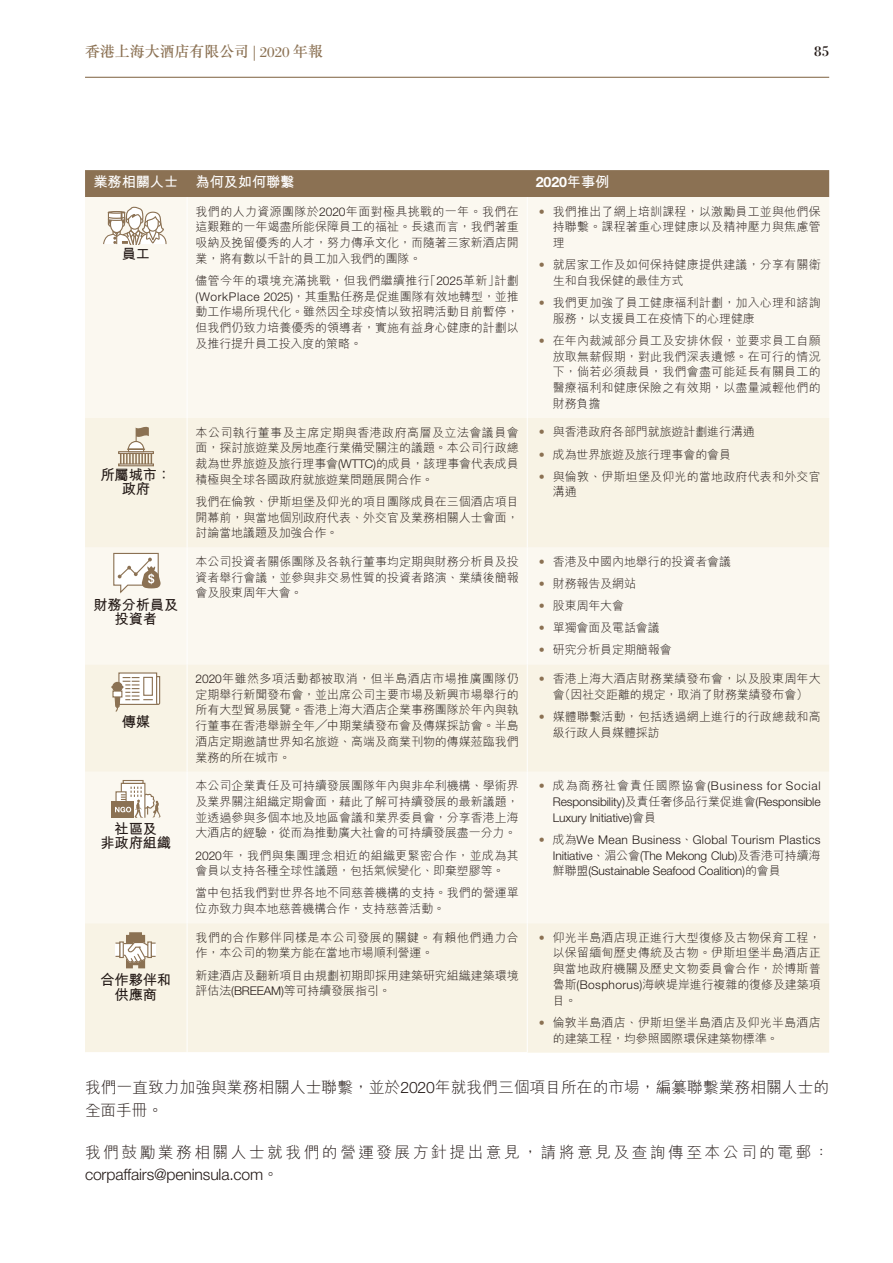
<style>
.page{position:relative;width:893px;height:1263px;background:#fff}
.page>*{position:absolute;margin:0;border:0;box-sizing:border-box;transform-origin:0 0}
.t1{font:15.75px/22.5px "M Hei HK Light E Ten B5 H";color:#231916}
.t2{font:15.75px "M Hei HK Light E Ten B5 H";letter-spacing:.155em;color:#231916}
.t3{font:300 15.75px "Helvetica Neue LT Std";letter-spacing:-.01em;color:#231916}
.t4{font:15px "M Sung HK Medium E Ten B5 H";letter-spacing:-.005em;color:#8b7153}
.t5{font:15px "Bodoni Std";color:#231916}
.t6{font:14.25px/14.2px "M Hei HK Bold E Ten B5 H";letter-spacing:-.01em;color:#231916;text-align:center}
.t7{font:14.25px "M Hei HK Bold E Ten B5 H";letter-spacing:-.01em;color:#fff}
.t8{font:700 14.25px "Helvetica Neue LT Std";color:#fff}
.t9{font:12px/15.8px "M Hei HK Light E Ten B5 H";letter-spacing:-.005em;color:#231916;text-align:justify}
.t10{font:12px/15.8px "M Hei HK Light E Ten B5 H";letter-spacing:.015em;color:#231916}
.t11{font:300 12px/15.8px "Helvetica Neue LT Std";letter-spacing:-.01em;color:#231916;text-align:justify}
.t12{font:12px/15.8px "M Hei HK Light E Ten B5 H";letter-spacing:.035em;color:#231916}
.s1{font-family:"Bodoni Std"}
.s2{font-family:"M Hei HK Bold E Ten B5 H";font-weight:400}
.s3{font-family:"Helvetica Neue LT Std";font-weight:300}
.s4{font-family:"Helvetica Neue LT Std";font-weight:300;color:#8b7153}
.s5{color:#8b7153}
.s6{font-family:"M Hei HK Light E Ten B5 H";font-weight:400}
</style>
<div class="page">
<hr style="left:85px;top:77px;width:744px;height:1px;background:#8b7153">
<div style="left:85px;top:170px;width:744px;height:27px;background:#8b7153"></div>
<div style="left:85px;top:197px;width:744px;height:221px;background:#fbf8f0"></div>
<svg style="left:85px;top:418px;width:744px;height:635px;fill:#f8f3e5"></svg>
<hr style="left:85px;top:1052px;width:443px;height:1px;background:#fff">
<hr style="left:187px;top:197px;width:1px;height:221px;background:#fff">
<hr style="left:527px;top:197px;width:1px;height:221px;background:#fff">
<hr style="left:187px;top:418px;width:1px;height:129px;background:#fff">
<hr style="left:527px;top:418px;width:1px;height:129px;background:#fff">
<hr style="left:187px;top:547px;width:1px;height:117px;background:#fff">
<hr style="left:527px;top:547px;width:1px;height:117px;background:#fff">
<hr style="left:187px;top:664px;width:1px;height:108px;background:#fff">
<hr style="left:527px;top:664px;width:1px;height:108px;background:#fff">
<hr style="left:187px;top:772px;width:1px;height:151px;background:#fff">
<hr style="left:527px;top:772px;width:1px;height:151px;background:#fff">
<hr style="left:187px;top:923px;width:1px;height:129px;background:#fff">
<hr style="left:527px;top:923px;width:1px;height:129px;background:#fff">
<svg style="left:103px;top:206px;width:64px;height:39px"></svg>
<div style="left:118px;top:451px;width:36px;height:3px;border:1px solid #8b7153"></div>
<div style="left:118px;top:463px;width:36px;height:3px;border:1px solid #8b7153"></div>
<svg style="left:120px;top:425px;width:32px;height:39px"></svg>
<svg style="left:113px;top:552px;width:48px;height:43px"></svg>
<svg style="left:111px;top:672px;width:50px;height:41px"></svg>
<div style="left:123px;top:780px;width:21px;height:4px;border:1px solid #8b7153"></div>
<div style="left:112px;top:801px;width:22px;height:17px;background:#8b7153"></div>
<svg style="left:115px;top:782px;width:46px;height:37px"></svg>
<svg style="left:120px;top:932px;width:31px;height:36px"></svg>
<hr style="left:148px;top:942px;width:3px;height:15px;background:#fff">
<div style="left:147px;top:941px;width:5px;height:17px;border:1px solid #8b7153"></div>
<hr style="left:120px;top:942px;width:3px;height:15px;background:#fff">
<div style="left:119px;top:941px;width:5px;height:17px;border:1px solid #8b7153"></div>
<div style="left:115px;top:943px;width:5px;height:13px;background:#fff"></div>
<div style="left:115px;top:942px;width:5px;height:15px;border:1px solid #8b7153"></div>
<div style="left:151px;top:943px;width:5px;height:13px;background:#fff"></div>
<div style="left:151px;top:942px;width:5px;height:15px;border:1px solid #8b7153"></div>
<p class="t4" style="left:85px;top:46px;width:240px">香港上海大酒店有限公司 <span class="s1">| 2020</span> 年報</p>
<p class="t5" style="left:814px;top:45px;width:16px">85</p>
<p class="t7" style="left:94px;top:176px;width:202px">業務相關人士 為何及如何聯繫</p>
<p class="t8" style="left:536px;top:174px;width:75px">2020<span class="s2">年事例</span></p>
<p class="t6" style="left:122px;top:249px;width:30px">員工</p>
<p class="t6" style="left:101px;top:470px;width:72px">所屬城市：政府</p>
<p class="t6" style="left:93px;top:599px;width:86px">財務分析員及投資者</p>
<p class="t6" style="left:122px;top:716px;width:30px">傳媒</p>
<p class="t6" style="left:101px;top:823px;width:72px">社區及<br>非政府組織</p>
<p class="t9" style="left:196px;top:205px;width:325px">我們的人力資源團隊於<span class="s3">2020</span>年面對極具挑戰的一年。我們在這艱難的一年竭盡所能保障員工的福祉。長遠而言，我們著重吸納及挽留優秀的人才，努力傳承文化，而隨著三家新酒店開業，將有數以千計的員工加入我們的團隊。</p>
<p class="t9" style="left:196px;top:274px;width:325px">儘管今年的環境充滿挑戰，但我們繼續推行「<span class="s3">2025</span>革新」計劃<span class="s3">(WorkPlace 2025)</span>，其重點任務是促進團隊有效地轉型，並推動工作場所現代化。雖然因全球疫情以致招聘活動目前暫停，但我們仍致力培養優秀的領導者，實施有益身心健康的計劃以及推行提升員工投入度的策略。</p>
<p class="t9" style="left:196px;top:426px;width:325px">本公司執行董事及主席定期與香港政府高層及立法會議員會面，探討旅遊業及房地產行業備受關注的議題。本公司行政總裁為世界旅遊及旅行理事會<span class="s3">(WTTC)</span>的成員，該理事會代表成員積極與全球各國政府就旅遊業問題展開合作。</p>
<p class="t9" style="left:196px;top:495px;width:325px">我們在倫敦、伊斯坦堡及仰光的項目團隊成員在三個酒店項目開幕前，與當地個別政府代表、外交官及業務相關人士會面，討論當地議題及加強合作。</p>
<p class="t9" style="left:553px;top:205px;width:269px;text-indent:-14px"><span class="s4">•</span> 我們推出了網上培訓課程，以激勵員工並與他們保持聯繫。課程著重心理健康以及精神壓力與焦慮管理</p>
<p class="t10" style="left:553px;top:258px;width:269px;text-indent:-14px"><span class="s4">•</span> 就居家工作及如何保持健康提供建議，分享有關衛生和自我保健的最佳方式</p>
<p class="t10" style="left:553px;top:296px;width:269px;text-indent:-14px"><span class="s4">•</span> 我們更加強了員工健康福利計劃，加入心理和諮詢服務，以支援員工在疫情下的心理健康</p>
<p class="t9" style="left:553px;top:334px;width:269px;text-indent:-14px"><span class="s4">•</span> 在年內裁減部分員工及安排休假，並要求員工自願放取無薪假期，對此我們深表遺憾。在可行的情況下，倘若必須裁員，我們會盡可能延長有關員工的醫療福利和健康保險之有效期，以盡量減輕他們的財務負擔</p>
<p class="t9" style="left:539px;top:426px;width:218px"><span class="s4">•</span> 與香港政府各部門就旅遊計劃進行溝通</p>
<p class="t9" style="left:539px;top:448px;width:194px"><span class="s4">•</span> 成為世界旅遊及旅行理事會的會員</p>
<p class="t10" style="left:553px;top:470px;width:269px;text-indent:-14px"><span class="s4">•</span> 與倫敦、伊斯坦堡及仰光的當地政府代表和外交官溝通</p>
<p class="t9" style="left:196px;top:555px;width:325px">本公司投資者關係團隊及各執行董事均定期與財務分析員及投資者舉行會議，並參與非交易性質的投資者路演、業績後簡報會及股東周年大會。</p>
<p class="t9" style="left:539px;top:555px;width:194px"><span class="s4">•</span> 香港及中國內地舉行的投資者會議</p>
<p class="t9" style="left:539px;top:577px;width:99px"><span class="s4">•</span> 財務報告及網站</p>
<p class="t9" style="left:539px;top:599px;width:87px"><span class="s4">•</span> 股東周年大會</p>
<p class="t9" style="left:539px;top:621px;width:123px"><span class="s4">•</span> 單獨會面及電話會議</p>
<p class="t9" style="left:539px;top:644px;width:134px"><span class="s4">•</span> 研究分析員定期簡報會</p>
<p class="t9" style="left:196px;top:672px;width:325px"><span class="s3">2020</span>年雖然多項活動都被取消，但半島酒店市場推廣團隊仍定期舉行新聞發布會，並出席公司主要市場及新興市場舉行的所有大型貿易展覽。香港上海大酒店企業事務團隊於年內與執行董事在香港舉辦全年╱中期業績發布會及傳媒採訪會。半島酒店定期邀請世界知名旅遊、高端及商業刊物的傳媒蒞臨我們業務的所在城市。</p>
<p class="t10" style="left:539px;top:672px;width:283px;text-align:center"><span class="s4">•</span> 香港上海大酒店財務業績發布會，以及股東周年大會（因社交距離的規定，取消了財務業績發布會）</p>
<p class="t10" style="left:553px;top:710px;width:269px;text-indent:-14px"><span class="s4">•</span> 媒體聯繫活動，包括透過網上進行的行政總裁和高級行政人員媒體採訪</p>
<p class="t9" style="left:196px;top:779px;width:325px">本公司企業責任及可持續發展團隊年內與非牟利機構、學術界及業界關注組織定期會面，藉此了解可持續發展的最新議題，並透過參與多個本地及地區會議和業界委員會，分享香港上海大酒店的經驗，從而為推動廣大社會的可持續發展盡一分力。</p>
<p class="t9" style="left:196px;top:849px;width:325px"><span class="s3">2020</span>年，我們與集團理念相近的組織更緊密合作，並成為其會員以支持各種全球性議題，包括氣候變化、即棄塑膠等。</p>
<p class="t9" style="left:196px;top:887px;width:325px">當中包括我們對世界各地不同慈善機構的支持。我們的營運單位亦致力與本地慈善機構合作，支持慈善活動。</p>
<p class="t11" style="left:553px;top:778px;width:269px;text-indent:-14px"><span class="s5">•</span> <span class="s6">成為商務社會責任國際協會</span>(Business for Social Responsibility)<span class="s6">及責任奢侈品行業促進會</span>(Responsible Luxury Initiative)<span class="s6">會員</span></p>
<p class="t11" style="left:553px;top:831px;width:269px;text-indent:-14px"><span class="s5">•</span> <span class="s6">成為</span>We Mean Business<span class="s6">、</span>Global Tourism Plastics Initiative<span class="s6">、湄公會</span>(The Mekong Club)<span class="s6">及香港可持續海鮮聯盟</span>(Sustainable Seafood Coalition)<span class="s6">的會員</span></p>
<p class="t9" style="left:553px;top:931px;width:269px;text-indent:-14px"><span class="s4">•</span> 仰光半島酒店現正進行大型復修及古物保育工程，以保留緬甸歷史傳統及古物。伊斯坦堡半島酒店正與當地政府機關及歷史文物委員會合作，於博斯普魯斯<span class="s3">(Bosphorus)</span>海峽堤岸進行複雜的復修及建築項目。</p>
<p class="t10" style="left:553px;top:1016px;width:269px;text-indent:-14px"><span class="s4">•</span> 倫敦半島酒店、伊斯坦堡半島酒店及仰光半島酒店的建築工程，均參照國際環保建築物標準。</p>
<h1 class="t1" style="left:85px;top:1078px;width:746px">我們一直致力加強與業務相關人士聯繫，並於<span class="s3">2020</span>年就我們三個項目所在的市場，編纂聯繫業務相關人士的全面手冊。</h1>
<h1 class="t2" style="left:85px;top:1146px;width:746px">我們鼓勵業務相關人士就我們的營運發展方針提出意見，請將意見及查詢傳至本公司的電郵：</h1>
<h1 class="t3" style="left:85px;top:1165px;width:195px">corpaffairs@peninsula.com <span class="s6">。</span></h1>
<p class="t12" style="left:196px;top:931px;width:325px">我們的合作夥伴同樣是本公司發展的關鍵。有賴他們通力合作，本公司的物業方能在當地市場順利營運。</p>
<p class="t9" style="left:196px;top:969px;width:325px">新建酒店及翻新項目由規劃初期即採用建築研究組織建築環境評估法<span class="s3">(BREEAM)</span>等可持續發展指引。</p>
<p class="t6" style="left:101px;top:975px;width:72px">合作夥伴和供應商</p>
</div>
